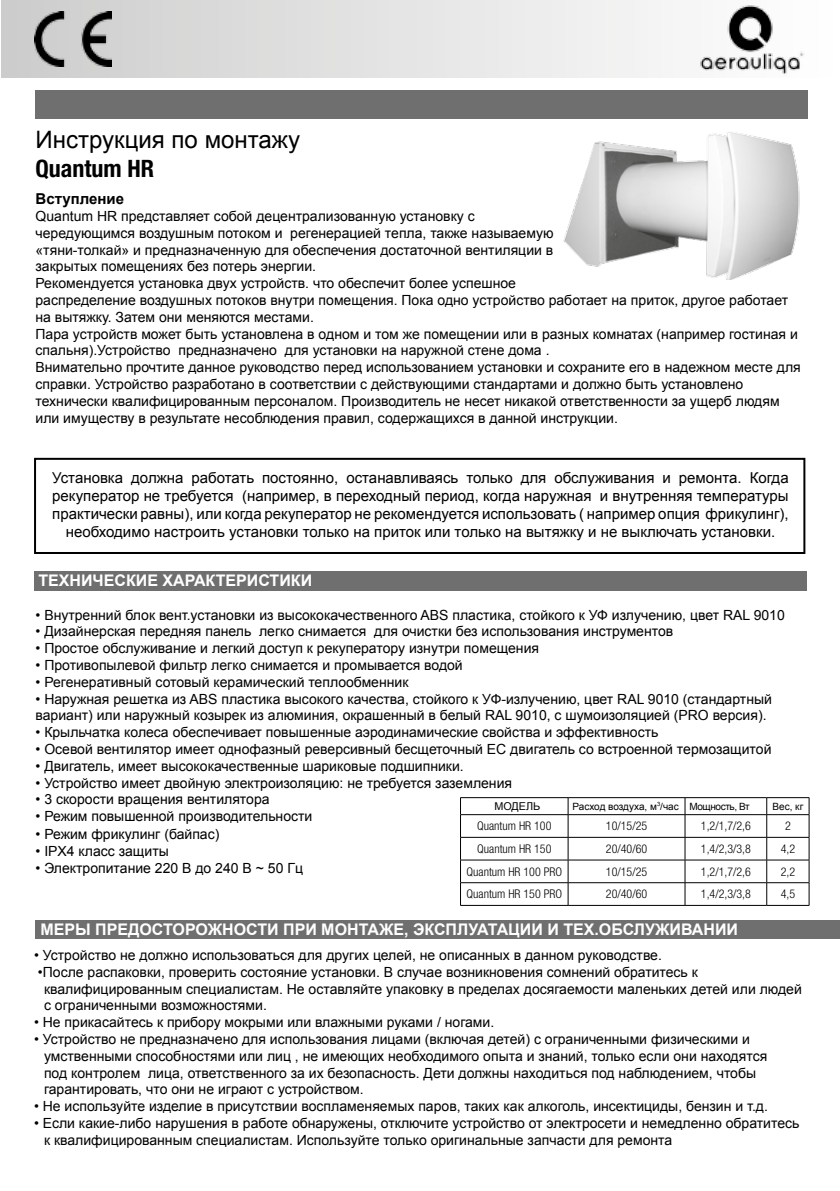
<style>
.page{position:relative;width:840px;height:1191px;background:#fff}
.page>*{position:absolute;margin:0;border:0;box-sizing:border-box;transform-origin:0 0}
.t1{font:24px "Arial";color:#000}
.t2{font:700 condensed 24px "Helvetica Neue LT Std";color:#000}
.t3{font:700 16px "Arial";color:#fff}
.t4{font:15px/18px "Arial";color:#000;text-align:center}
.t5{font:700 15px "Arial";color:#000}
.t6{font:14px/16.8px "Arial";color:#000}
.t7{font:300 condensed 12px "Helvetica Neue LT Std";color:#000}
.t8{font:10.8px "Arial";color:#000}
.t9{font:10px "Arial";letter-spacing:-.01em;color:#000}
</style>
<div class="page">
<div style="left:35px;top:91px;width:772px;height:28px;background:#706f6f"></div>
<hr style="left:460px;top:797px;width:107px;height:1px;background:#000">
<hr style="left:567px;top:797px;width:117px;height:1px;background:#000">
<hr style="left:684px;top:797px;width:82px;height:1px;background:#000">
<hr style="left:766px;top:797px;width:42px;height:1px;background:#000">
<hr style="left:460px;top:814px;width:107px;height:1px;background:#000">
<hr style="left:567px;top:814px;width:117px;height:1px;background:#000">
<hr style="left:684px;top:814px;width:82px;height:1px;background:#000">
<hr style="left:766px;top:814px;width:42px;height:1px;background:#000">
<hr style="left:460px;top:837px;width:107px;height:1px;background:#000">
<hr style="left:567px;top:837px;width:117px;height:1px;background:#000">
<hr style="left:684px;top:837px;width:82px;height:1px;background:#000">
<hr style="left:766px;top:837px;width:42px;height:1px;background:#000">
<hr style="left:460px;top:859px;width:107px;height:1px;background:#000">
<hr style="left:567px;top:859px;width:117px;height:1px;background:#000">
<hr style="left:684px;top:859px;width:82px;height:1px;background:#000">
<hr style="left:766px;top:859px;width:42px;height:1px;background:#000">
<hr style="left:460px;top:882px;width:107px;height:1px;background:#000">
<svg style="left:460px;top:798px;width:1px;height:107px"></svg>
<hr style="left:567px;top:882px;width:117px;height:1px;background:#000">
<svg style="left:567px;top:798px;width:1px;height:107px"></svg>
<hr style="left:684px;top:882px;width:82px;height:1px;background:#000">
<svg style="left:684px;top:798px;width:1px;height:107px"></svg>
<hr style="left:766px;top:882px;width:42px;height:1px;background:#000">
<svg style="left:766px;top:798px;width:1px;height:107px"></svg>
<svg style="left:808px;top:798px;width:1px;height:107px"></svg>
<hr style="left:460px;top:905px;width:107px;height:1px;background:#000">
<hr style="left:567px;top:905px;width:117px;height:1px;background:#000">
<hr style="left:684px;top:905px;width:82px;height:1px;background:#000">
<hr style="left:766px;top:905px;width:42px;height:1px;background:#000">
<svg style="left:1px;top:0;width:660px;height:77px;background:#e0e0e0"></svg>
<img style="left:700px;top:5px;width:105px;height:69px">
<img style="left:34px;top:12px;width:77px;height:54px">
<div style="left:34px;top:571px;width:772px;height:19px;background:#706f6f"></div>
<div style="left:35px;top:920px;width:804px;height:18px;background:#706f6f"></div>
<div style="left:34px;top:458px;width:770px;height:96px;border:2px solid #000"></div>
<img style="left:563px;top:132px;width:237px;height:148px">
<h1 class="t1" style="left:35px;top:124px;width:266px">Инструкция по монтажу</h1>
<h1 class="t2" style="left:35px;top:153px;width:120px">Quantum HR</h1>
<p class="t5" style="left:35px;top:189px;width:90px">Вступление</p>
<p class="t6" style="left:35px;top:208px;width:766px">Quantum HR представляет собой децентрализованную установку с<br>чередующимся воздушным потоком и регенерацией тепла, также называемую<br>«тяни-толкай» и предназначенную для обеспечения достаточной вентиляции в<br>закрытых помещениях без потерь энергии.<br>Рекомендуется установка двух устройств. что обеспечит более успешное<br>распределение воздушных потоков внутри помещения. Пока одно устройство работает на приток, другое работает на вытяжку. Затем они меняются местами.<br>Пара устройств может быть установлена в одном и том же помещении или в разных комнатах (например гостиная и спальня).Устройство предназначено для установки на наружной стене дома .<br>Внимательно прочтите данное руководство перед использованием установки и сохраните его в надежном месте для справки. Устройство разработано в соответствии с действующими стандартами и должно быть установлено технически квалифицированным персоналом. Производитель не несет никакой ответственности за ущерб людям или имуществу в результате несоблюдения правил, содержащихся в данной инструкции.</p>
<p class="t4" style="left:52px;top:469px;width:737px">Установка должна работать постоянно, останавливаясь только для обслуживания и ремонта. Когда рекуператор не требуется (например, в переходный период, когда наружная и внутренняя температуры практически равны), или когда рекуператор не рекомендуется использовать ( например опция фрикулинг), необходимо настроить установки только на приток или только на вытяжку и не выключать установки.</p>
<p class="t3" style="left:38px;top:570px;width:275px">ТЕХНИЧЕСКИЕ ХАРАКТЕРИСТИКИ</p>
<p class="t6" style="left:35px;top:606px;width:750px">• Внутренний блок вент.установки из высококачественного ABS пластика, стойкого к УФ излучению, цвет RAL 9010</p>
<p class="t6" style="left:35px;top:623px;width:639px">• Дизайнерская передняя панель легко снимается для очистки без использования инструментов</p>
<p class="t6" style="left:35px;top:640px;width:505px">• Простое обслуживание и легкий доступ к рекуператору изнутри помещения</p>
<p class="t6" style="left:35px;top:657px;width:428px">• Противопылевой фильтр легко снимается и промывается водой</p>
<p class="t6" style="left:35px;top:673px;width:374px">• Регенеративный сотовый керамический теплообменник</p>
<p class="t6" style="left:35px;top:690px;width:737px">• Наружная решетка из ABS пластика высокого качества, стойкого к УФ-излучению, цвет RAL 9010 (стандартный вариант) или наружный козырек из алюминия, окрашенный в белый RAL 9010, с шумоизоляцией (PRO версия).</p>
<p class="t6" style="left:35px;top:724px;width:624px">• Крыльчатка колеса обеспечивает повышенные аэродинамические свойства и эффективность</p>
<p class="t6" style="left:35px;top:741px;width:737px">• Осевой вентилятор имеет однофазный реверсивный бесщеточный ЕС двигатель со встроенной термозащитой</p>
<p class="t6" style="left:35px;top:757px;width:429px">• Двигатель, имеет высококачественные шариковые подшипники.</p>
<p class="t6" style="left:35px;top:774px;width:478px">• Устройство имеет двойную электроизоляцию: не требуется заземления</p>
<p class="t6" style="left:35px;top:791px;width:235px">• 3 скорости вращения вентилятора</p>
<p class="t6" style="left:35px;top:808px;width:278px">• Режим повышенной производительности</p>
<p class="t6" style="left:35px;top:826px;width:185px">• Режим фрикулинг (байпас)</p>
<p class="t6" style="left:35px;top:843px;width:135px">• IPX4 класс защиты</p>
<p class="t6" style="left:35px;top:859px;width:269px">• Электропитание 220 В до 240 В ~ 50 Гц</p>
<p class="t8" style="left:494px;top:799px;width:47px">МОДЕЛЬ</p>
<p class="t9" style="left:572px;top:799px;width:178px">Расход воздуха, м<sup>3</sup>/час Мощность, Вт</p>
<p class="t9" style="left:772px;top:799px;width:32px">Вес, кг</p>
<p class="t7" style="left:477px;top:819px;width:76px">Quantum HR 100</p>
<p class="t7" style="left:605px;top:819px;width:43px">10/15/25</p>
<p class="t7" style="left:700px;top:819px;width:51px">1,2/1,7/2,6</p>
<p class="t7" style="left:784px;top:819px;width:7px">2</p>
<p class="t7" style="left:477px;top:842px;width:76px">Quantum HR 150</p>
<p class="t7" style="left:605px;top:842px;width:43px">20/40/60</p>
<p class="t7" style="left:700px;top:842px;width:51px">1,4/2,3/3,8</p>
<p class="t7" style="left:780px;top:842px;width:16px">4,2</p>
<p class="t7" style="left:466px;top:864px;width:97px">Quantum HR 100 PRO</p>
<p class="t7" style="left:605px;top:864px;width:43px">10/15/25</p>
<p class="t7" style="left:700px;top:864px;width:51px">1,2/1,7/2,6</p>
<p class="t7" style="left:780px;top:864px;width:16px">2,2</p>
<p class="t7" style="left:466px;top:887px;width:97px">Quantum HR 150 PRO</p>
<p class="t7" style="left:605px;top:887px;width:43px">20/40/60</p>
<p class="t7" style="left:700px;top:887px;width:51px">1,4/2,3/3,8</p>
<p class="t7" style="left:780px;top:887px;width:16px">4,5</p>
<p class="t3" style="left:40px;top:919px;width:698px">МЕРЫ ПРЕДОСТОРОЖНОСТИ ПРИ МОНТАЖЕ, ЭКСПЛУАТАЦИИ И ТЕХ.ОБСЛУЖИВАНИИ</p>
<p class="t6" style="left:34px;top:946px;width:629px">• Устройство не должно использоваться для других целей, не описанных в данном руководстве.</p>
<p class="t6" style="left:44px;top:963px;width:758px;text-indent:-6px">•После распаковки, проверить состояние установки. В случае возникновения сомнений обратитесь к квалифицированным специалистам. Не оставляйте упаковку в пределах досягаемости маленьких детей или людей с ограниченными возможностями.</p>
<p class="t6" style="left:34px;top:1014px;width:461px">• Не прикасайтесь к прибору мокрыми или влажными руками / ногами.</p>
<p class="t6" style="left:44px;top:1030px;width:724px;text-indent:-10px">• Устройство не предназначено для использования лицами (включая детей) с ограниченными физическими и умственными способностями или лиц , не имеющих необходимого опыта и знаний, только если они находятся под контролем лица, ответственного за их безопасность. Дети должны находиться под наблюдением, чтобы гарантировать, что они не играют с устройством.</p>
<p class="t6" style="left:34px;top:1098px;width:735px">• Не используйте изделие в присутствии воспламеняемых паров, таких как алкоголь, инсектициды, бензин и т.д.</p>
<p class="t6" style="left:44px;top:1114px;width:756px;text-indent:-10px">• Если какие-либо нарушения в работе обнаружены, отключите устройство от электросети и немедленно обратитесь к квалифицированным специалистам. Используйте только оригинальные запчасти для ремонта</p>
</div>
